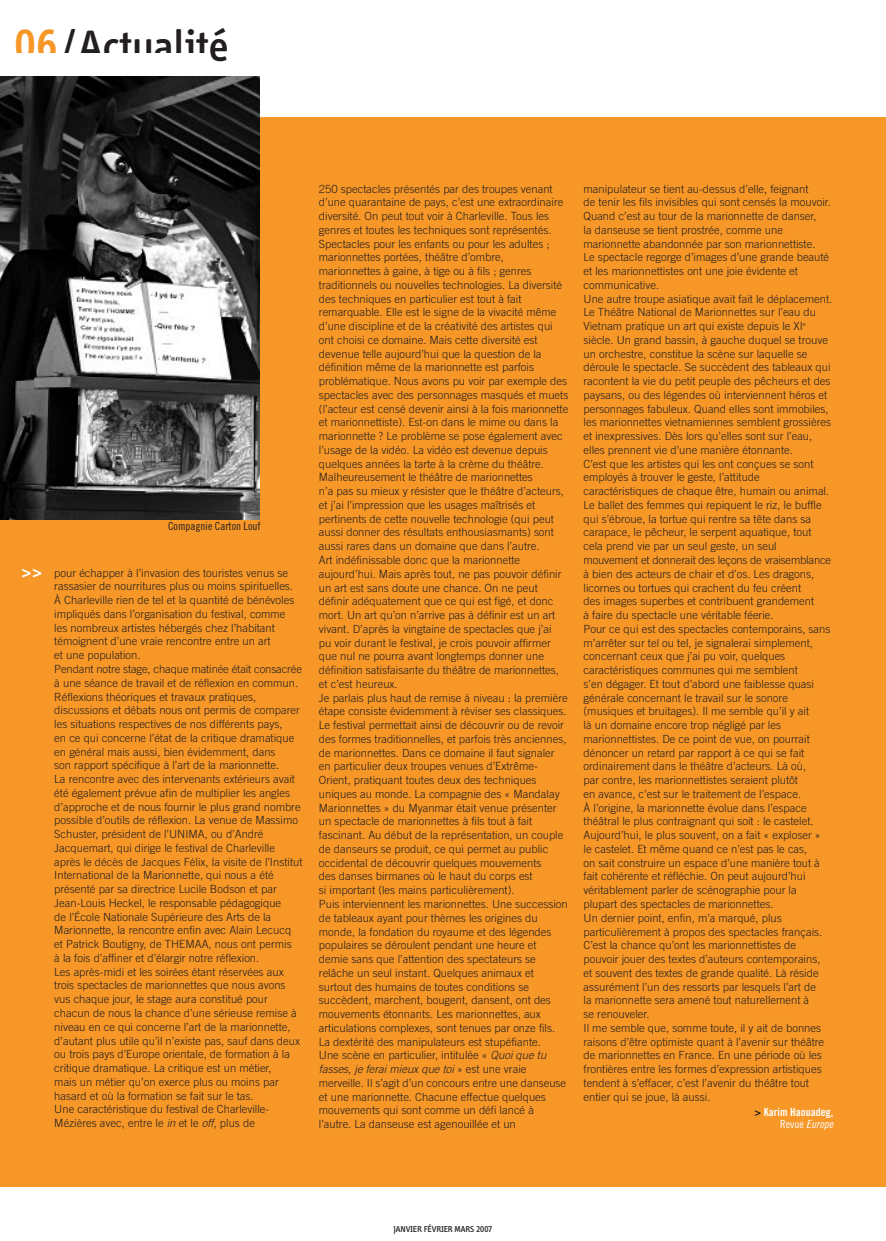
<style>
.page{position:relative;width:886px;height:1241px;background:#fff}
.page>*{position:absolute;margin:0;border:0;box-sizing:border-box;transform-origin:0 0}
.t1{font:500 45px "Info";color:#231f20}
.t2{font:500 22.5px "Info";color:#fff}
.t3{font:300 11.25px/13.8px "Trade Gothic";color:#231f20}
.t4{font:11.25px "Trade Gothic Cond Eighteen";color:#231f20}
.t5{font:11.25px "Trade Gothic Bold Cond Twenty";color:#fff}
.t6{font:11.25px "Trade Gothic Cond Eighteen Obl";color:#fff}
.t7{font:500 8.75px "Info";color:#231f20}
.s1{font-weight:600;color:#f79727}
.s2{font-style:italic}
.s3{color:#231f20}
.s4{font-family:"Trade Gothic Cond Eighteen"}
</style>
<div class="page">
<div style="left:0;top:117px;width:886px;height:1069px;background:#f79727"></div>
<img style="left:0;top:76px;width:260px;height:443px">
<h1 class="t1" style="left:14px;top:29px;width:216px"><span class="s1">06</span>/Actualité</h1>
<p class="t4" style="left:168px;top:521px;width:94px">Compagnie Carton Louf</p>
<h2 class="t2" style="left:21px;top:564px;width:23px">&gt;&gt;</h2>
<p class="t3" style="left:54px;top:566px;width:250px">pour échapper à l’invasion des touristes venus se rassasier de nourritures plus ou moins spirituelles.<br>À Charleville rien de tel et la quantité de bénévoles impliqués dans l’organisation du festival, comme<br>les nombreux artistes hébergés chez l’habitant témoignent d’une vraie rencontre entre un art<br>et une population.<br>Pendant notre stage, chaque matinée était consacrée à une séance de travail et de réflexion en commun.<br>Réflexions théoriques et travaux pratiques, discussions et débats nous ont permis de comparer les situations respectives de nos différents pays,<br>en ce qui concerne l’état de la critique dramatique en général mais aussi, bien évidemment, dans<br>son rapport spécifique à l’art de la marionnette.<br>La rencontre avec des intervenants extérieurs avait été également prévue afin de multiplier les angles d’approche et de nous fournir le plus grand nombre possible d’outils de réflexion. La venue de Massimo Schuster, président de l’UNIMA, ou d’André Jacquemart, qui dirige le festival de Charleville après le décès de Jacques Félix, la visite de l’Institut International de la Marionnette, qui nous a été présenté par sa directrice Lucile Bodson et par Jean-Louis Heckel, le responsable pédagogique<br>de l’École Nationale Supérieure des Arts de la Marionnette, la rencontre enfin avec Alain Lecucq et Patrick Boutigny, de THEMAA, nous ont permis<br>à la fois d’affiner et d’élargir notre réflexion.<br>Les après-midi et les soirées étant réservées aux trois spectacles de marionnettes que nous avons vus chaque jour, le stage aura constitué pour chacun de nous la chance d’une sérieuse remise à niveau en ce qui concerne l’art de la marionnette, d’autant plus utile qu’il n’existe pas, sauf dans deux ou trois pays d’Europe orientale, de formation à la critique dramatique. La critique est un métier,<br>mais un métier qu’on exerce plus ou moins par hasard et où la formation se fait sur le tas.<br>Une caractéristique du festival de Charleville-Mézières avec, entre le <span class="s2">in</span> et le <span class="s2">off</span>, plus de</p>
<p class="t3" style="left:319px;top:182px;width:251px">250 spectacles présentés par des troupes venant d’une quarantaine de pays, c’est une extraordinaire diversité. On peut tout voir à Charleville. Tous les genres et toutes les techniques sont représentés.<br>Spectacles pour les enfants ou pour les adultes ; marionnettes portées, théâtre d’ombre, marionnettes à gaine, à tige ou à fils ; genres traditionnels ou nouvelles technologies. La diversité des techniques en particulier est tout à fait remarquable. Elle est le signe de la vivacité même d’une discipline et de la créativité des artistes qui ont choisi ce domaine. Mais cette diversité est devenue telle aujourd’hui que la question de la définition même de la marionnette est parfois problématique. Nous avons pu voir par exemple des spectacles avec des personnages masqués et muets (l’acteur est censé devenir ainsi à la fois marionnette et marionnettiste). Est-on dans le mime ou dans la marionnette ? Le problème se pose également avec l’usage de la vidéo. La vidéo est devenue depuis quelques années la tarte à la crème du théâtre.<br>Malheureusement le théâtre de marionnettes<br>n’a pas su mieux y résister que le théâtre d’acteurs, et j’ai l’impression que les usages maîtrisés et pertinents de cette nouvelle technologie (qui peut aussi donner des résultats enthousiasmants) sont aussi rares dans un domaine que dans l’autre.<br>Art indéfinissable donc que la marionnette aujourd’hui. Mais après tout, ne pas pouvoir définir un art est sans doute une chance. On ne peut définir adéquatement que ce qui est figé, et donc mort. Un art qu’on n’arrive pas à définir est un art vivant. D’après la vingtaine de spectacles que j’ai<br>pu voir durant le festival, je crois pouvoir affirmer que nul ne pourra avant longtemps donner une définition satisfaisante du théâtre de marionnettes, et c’est heureux.<br>Je parlais plus haut de remise à niveau : la première étape consiste évidemment à réviser ses classiques.<br>Le festival permettait ainsi de découvrir ou de revoir des formes traditionnelles, et parfois très anciennes, de marionnettes. Dans ce domaine il faut signaler en particulier deux troupes venues d’Extrême-Orient, pratiquant toutes deux des techniques uniques au monde. La compagnie des « Mandalay Marionnettes » du Myanmar était venue présenter un spectacle de marionnettes à fils tout à fait fascinant. Au début de la représentation, un couple de danseurs se produit, ce qui permet au public occidental de découvrir quelques mouvements<br>des danses birmanes où le haut du corps est<br>si important (les mains particulièrement).<br>Puis interviennent les marionnettes. Une succession de tableaux ayant pour thèmes les origines du monde, la fondation du royaume et des légendes populaires se déroulent pendant une heure et demie sans que l’attention des spectateurs se relâche un seul instant. Quelques animaux et surtout des humains de toutes conditions se succèdent, marchent, bougent, dansent, ont des mouvements étonnants. Les marionnettes, aux articulations complexes, sont tenues par onze fils.<br>La dextérité des manipulateurs est stupéfiante.<br>Une scène en particulier, intitulée « <span class="s2">Quoi que tu fasses, je ferai mieux que toi</span> » est une vraie merveille. Il s’agit d’un concours entre une danseuse et une marionnette. Chacune effectue quelques mouvements qui sont comme un défi lancé à l’autre. La danseuse est agenouillée et un</p>
<p class="t3" style="left:583px;top:182px;width:250px">manipulateur se tient au-dessus d’elle, feignant<br>de tenir les fils invisibles qui sont censés la mouvoir.<br>Quand c’est au tour de la marionnette de danser,<br>la danseuse se tient prostrée, comme une marionnette abandonnée par son marionnettiste.<br>Le spectacle regorge d’images d’une grande beauté et les marionnettistes ont une joie évidente et communicative.<br>Une autre troupe asiatique avait fait le déplacement.<br>Le Théâtre National de Marionnettes sur l’eau du Vietnam pratique un art qui existe depuis le XI<sup>e </sup>siècle. Un grand bassin, à gauche duquel se trouve un orchestre, constitue la scène sur laquelle se déroule le spectacle. Se succèdent des tableaux qui racontent la vie du petit peuple des pêcheurs et des paysans, ou des légendes où interviennent héros et personnages fabuleux. Quand elles sont immobiles, les marionnettes vietnamiennes semblent grossières et inexpressives. Dès lors qu’elles sont sur l’eau, elles prennent vie d’une manière étonnante.<br>C’est que les artistes qui les ont conçues se sont employés à trouver le geste, l’attitude caractéristiques de chaque être, humain ou animal.<br>Le ballet des femmes qui repiquent le riz, le buffle qui s’ébroue, la tortue qui rentre sa tête dans sa carapace, le pêcheur, le serpent aquatique, tout cela prend vie par un seul geste, un seul mouvement et donnerait des leçons de vraisemblance à bien des acteurs de chair et d’os. Les dragons, licornes ou tortues qui crachent du feu créent<br>des images superbes et contribuent grandement<br>à faire du spectacle une véritable féerie.<br>Pour ce qui est des spectacles contemporains, sans m’arrêter sur tel ou tel, je signalerai simplement, concernant ceux que j’ai pu voir, quelques caractéristiques communes qui me semblent<br>s’en dégager. Et tout d’abord une faiblesse quasi générale concernant le travail sur le sonore (musiques et bruitages). Il me semble qu’il y ait<br>là un domaine encore trop négligé par les marionnettistes. De ce point de vue, on pourrait dénoncer un retard par rapport à ce qui se fait ordinairement dans le théâtre d’acteurs. Là où,<br>par contre, les marionnettistes seraient plutôt<br>en avance, c’est sur le traitement de l’espace.<br>À l’origine, la marionnette évolue dans l’espace théâtral le plus contraignant qui soit : le castelet.<br>Aujourd’hui, le plus souvent, on a fait « exploser »<br>le castelet. Et même quand ce n’est pas le cas,<br>on sait construire un espace d’une manière tout à fait cohérente et réfléchie. On peut aujourd’hui véritablement parler de scénographie pour la plupart des spectacles de marionnettes.<br>Un dernier point, enfin, m’a marqué, plus particulièrement à propos des spectacles français.<br>C’est la chance qu’ont les marionnettistes de pouvoir jouer des textes d’auteurs contemporains,<br>et souvent des textes de grande qualité. Là réside assurément l’un des ressorts par lesquels l’art de<br>la marionnette sera amené tout naturellement à<br>se renouveler.<br>Il me semble que, somme toute, il y ait de bonnes raisons d’être optimiste quant à l’avenir sur théâtre de marionnettes en France. En une période où les frontières entre les formes d’expression artistiques tendent à s’effacer, c’est l’avenir du théâtre tout entier qui se joue, là aussi.</p>
<p class="t5" style="left:754px;top:1107px;width:80px"><span class="s3">&gt;</span> Karim Haouadeg,</p>
<p class="t6" style="left:780px;top:1119px;width:55px"><span class="s4">Revue</span> Europe</p>
<p class="t7" style="left:394px;top:1225px;width:100px">JANVIER FÉVRIER MARS 2007</p>
</div>
